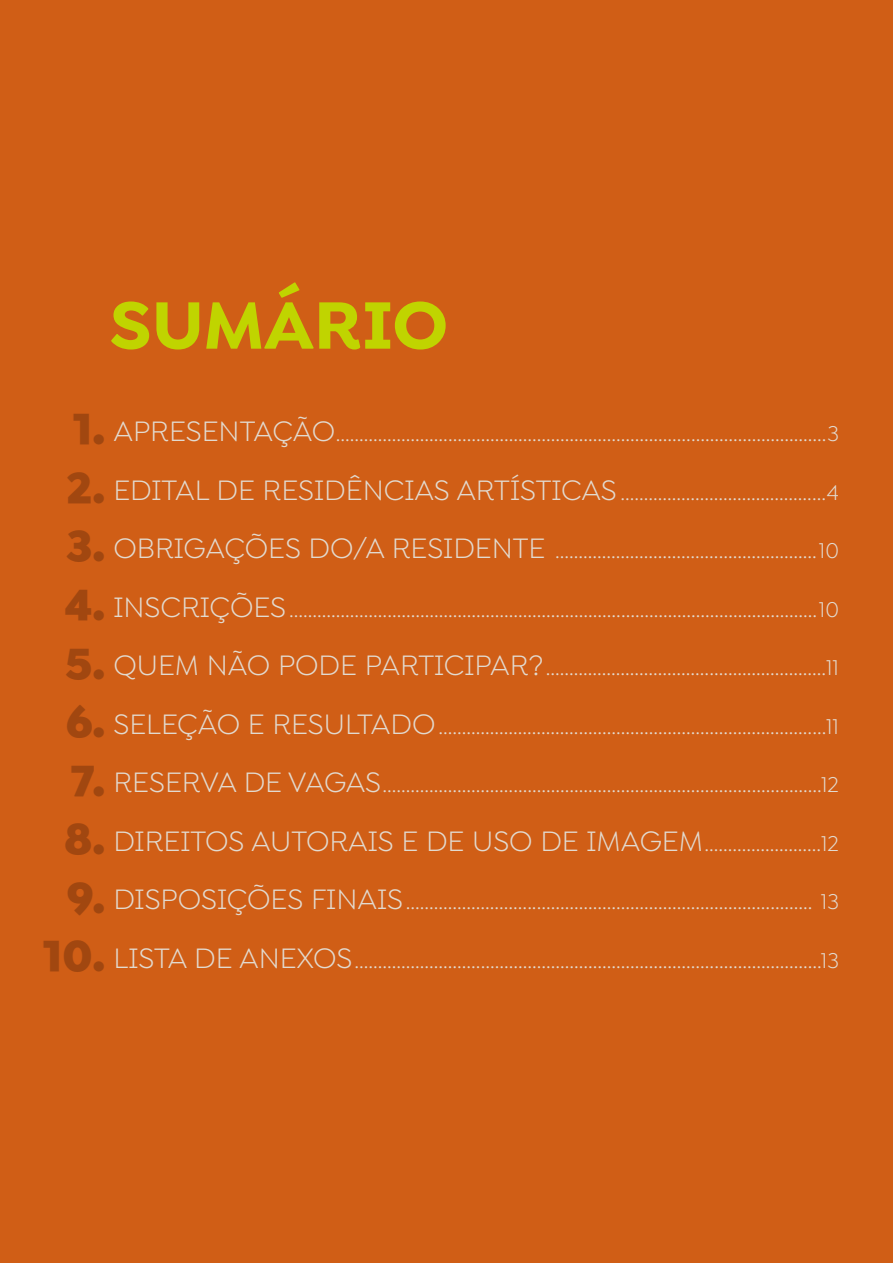
<style>
.page{position:relative;width:893px;height:1263px;background:#d05e16}
.page>*{position:absolute;margin:0;border:0;box-sizing:border-box;transform-origin:0 0}
.t1{font:700 71.25px "Isidora Sans Alt";color:#c0d400}
.t2{font:900 45px/58.5px "Isidora Sans Alt";color:#a14710;text-align:right}
.t3{font:30px "Isidora Sans Alt";color:#e2dacf}
.t4{font:22.8px "Isidora Sans Alt";color:#e2dacf}
.s1{font-size:30px}
.s2{font-size:22.8px}
</style>
<div class="page">
<h1 class="t1" style="left:109px;top:281px;width:340px">SUMÁRIO</h1>
<h2 class="t2" style="left:43px;top:400px;width:64px">1.<br>2.<br>3.<br>4.<br>5.<br>6.<br>7.<br>8.<br>9.<br>10.</h2>
<p class="t4" style="left:113px;top:421px;width:727px"><span class="s1">APRESENTAÇÃO</span>.........................................................................................................3</p>
<p class="t4" style="left:113px;top:480px;width:727px"><span class="s1">EDITAL DE RESIDÊNCIAS ARTÍSTICAS</span> ............................................4</p>
<p class="t4" style="left:113px;top:538px;width:727px"><span class="s1">OBRIGAÇÕES DO/A RESIDENTE</span> ........................................................10</p>
<p class="t4" style="left:113px;top:597px;width:727px"><span class="s1">INSCRIÇÕES</span>.................................................................................................................10</p>
<p class="t4" style="left:113px;top:655px;width:727px"><span class="s1">QUEM NÃO PODE PARTICIPAR?</span>............................................................11</p>
<p class="t4" style="left:113px;top:714px;width:727px"><span class="s1">SELEÇÃO E RESULTADO</span>...................................................................................11</p>
<p class="t4" style="left:113px;top:772px;width:727px"><span class="s1">RESERVA DE VAGAS</span>..............................................................................................12</p>
<h3 class="t3" style="left:113px;top:824px;width:727px">DIREITOS AUTORAIS E DE USO DE IMAGEM<span class="s2">.........................12</span></h3>
<p class="t4" style="left:113px;top:889px;width:727px"><span class="s1">DISPOSIÇÕES FINAIS</span>....................................................................................... 13</p>
<p class="t4" style="left:113px;top:948px;width:727px"><span class="s1">LISTA DE ANEXOS</span>....................................................................................................13</p>
</div>
